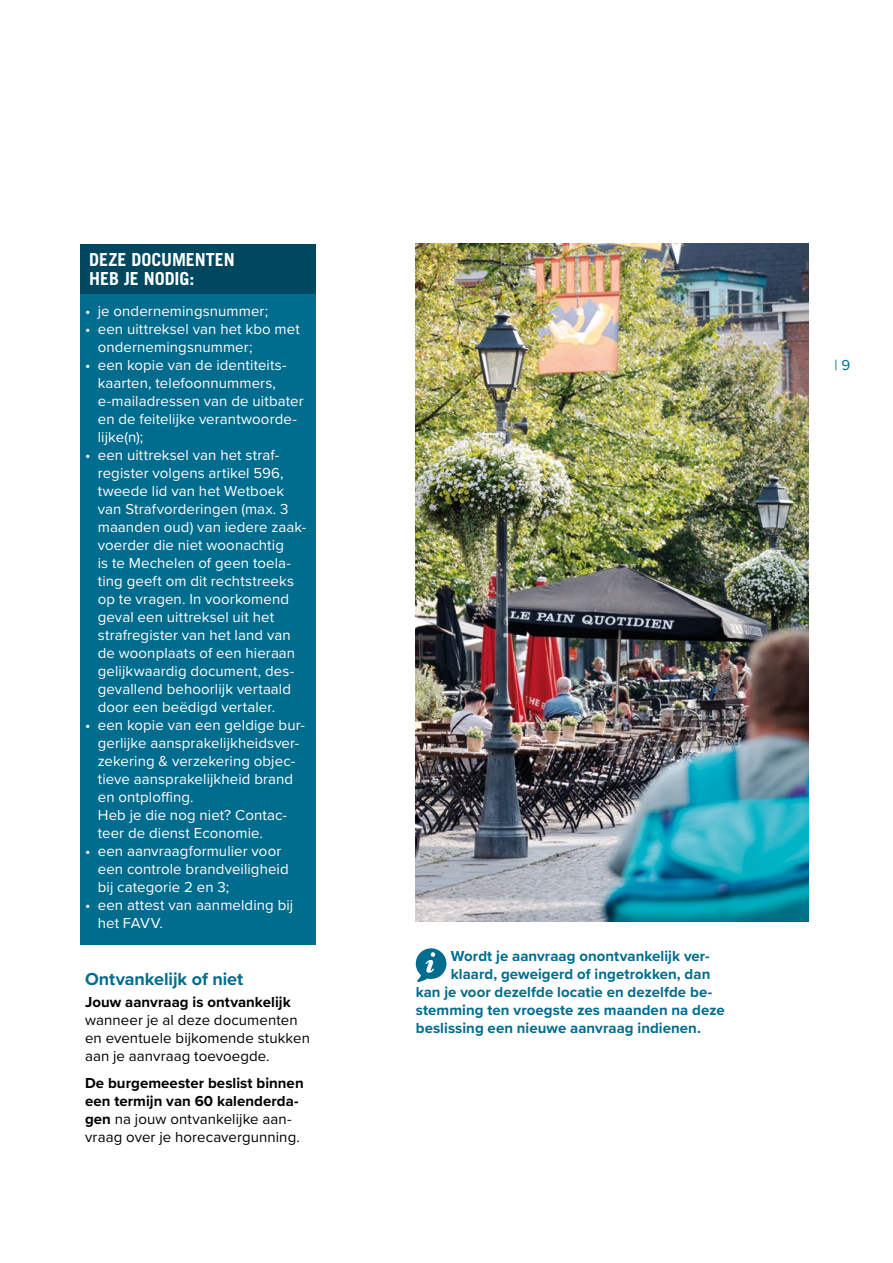
<style>
.page{position:relative;width:893px;height:1263px;background:#fff}
.page>*{position:absolute;margin:0;border:0;box-sizing:border-box;transform-origin:0 0}
.t1{font:700 18px/18.8px "Trade Gothic LT Pro";letter-spacing:-.005em;color:#fff}
.t2{font:700 18px "Proxima Nova";letter-spacing:-.005em;color:#006c8e}
.t3{font:15px/18px "Proxima Nova";letter-spacing:.005em;color:#fff}
.t4{font:700 15px "Proxima Nova";letter-spacing:.005em;color:#006c8e}
.t5{font:700 15px/18px "Proxima Nova";letter-spacing:.005em;color:#000}
.t6{font:15px/18px "Proxima Nova";letter-spacing:.005em;color:#000}
.t7{font:15px "Proxima Nova";color:#006c8e}
.s1{font-weight:400}
</style>
<div class="page">
<div style="left:81px;top:244px;width:235px;height:50px;background:#00485f"></div>
<div style="left:81px;top:294px;width:235px;height:37px;background:#006c8e"></div>
<div style="left:81px;top:312px;width:235px;height:55px;background:#006c8e"></div>
<div style="left:81px;top:348px;width:235px;height:109px;background:#006c8e"></div>
<div style="left:81px;top:438px;width:235px;height:289px;background:#006c8e"></div>
<div style="left:81px;top:708px;width:235px;height:145px;background:#006c8e"></div>
<div style="left:81px;top:834px;width:235px;height:73px;background:#006c8e"></div>
<div style="left:81px;top:888px;width:235px;height:56px;background:#006c8e"></div>
<svg style="left:416px;top:948px;width:30px;height:34px"></svg>
<img style="left:416px;top:243px;width:393px;height:678px">
<p class="t1" style="left:89px;top:250px;width:147px">DEZE DOCUMENTEN<br>HEB JE NODIG:</p>
<p class="t3" style="left:85px;top:301px;width:185px">• je ondernemingsnummer;</p>
<p class="t3" style="left:98px;top:319px;width:204px;text-indent:-13px">• een uittreksel van het kbo met ondernemingsnummer;</p>
<p class="t3" style="left:98px;top:355px;width:207px;text-indent:-13px">• een kopie van de identiteits&shy;kaarten, telefoonnummers, e-mailadressen van de uitbater en de feitelijke verantwoorde&shy;lijke(n);</p>
<p class="t3" style="left:98px;top:445px;width:210px;text-indent:-13px">• een uittreksel van het straf&shy;register volgens artikel 596, tweede lid van het Wetboek van Strafvorderingen (max. 3 maanden oud) van iedere zaak&shy;voerder die niet woonachtig<br>is te Mechelen of geen toela&shy;ting geeft om dit rechtstreeks op te vragen. In voorkomend geval een uittreksel uit het strafregister van het land van de woonplaats of een hieraan gelijkwaardig document, des&shy;gevallend behoorlijk vertaald door een beëdigd vertaler.</p>
<p class="t3" style="left:98px;top:715px;width:209px;text-indent:-13px">• een kopie van een geldige bur&shy;gerlijke aansprakelijkheidsver&shy;zekering &amp; verzekering objec&shy;tieve aansprakelijkheid brand en ontploffing.<br>Heb je die nog niet? Contac&shy;teer de dienst Economie.</p>
<p class="t3" style="left:98px;top:841px;width:192px;text-indent:-13px">• een aanvraagformulier voor een controle brandveiligheid bij categorie 2 en 3;</p>
<p class="t3" style="left:98px;top:895px;width:197px;text-indent:-13px">• een attest van aanmelding bij het FAVV.</p>
<p class="t2" style="left:85px;top:965px;width:160px">Ontvankelijk of niet</p>
<p class="t5" style="left:85px;top:993px;width:207px">Jouw aanvraag is ontvankelijk</p>
<p class="t6" style="left:85px;top:1010px;width:226px">wanneer je al deze documenten en eventuele bijkomende stukken aan je aanvraag toevoegde.</p>
<p class="t5" style="left:85px;top:1073px;width:220px">De burgemeester beslist binnen een termijn van 60 kalenderda&shy;gen <span class="s1">na jouw ontvankelijke aan&shy;vraag over je horecavergunning.</span></p>
<p class="t4" style="left:451px;top:944px;width:261px">Wordt je aanvraag onontvankelijk ver-</p>
<p class="t4" style="left:451px;top:962px;width:261px">klaard, geweigerd of ingetrokken, dan</p>
<p class="t4" style="left:416px;top:980px;width:298px">kan je voor dezelfde locatie en dezelfde be-</p>
<p class="t4" style="left:416px;top:998px;width:310px">stemming ten vroegste zes maanden na deze</p>
<p class="t4" style="left:416px;top:1016px;width:287px">beslissing een nieuwe aanvraag indienen.</p>
<p class="t7" style="left:834px;top:354px;width:17px">| 9</p>
</div>
